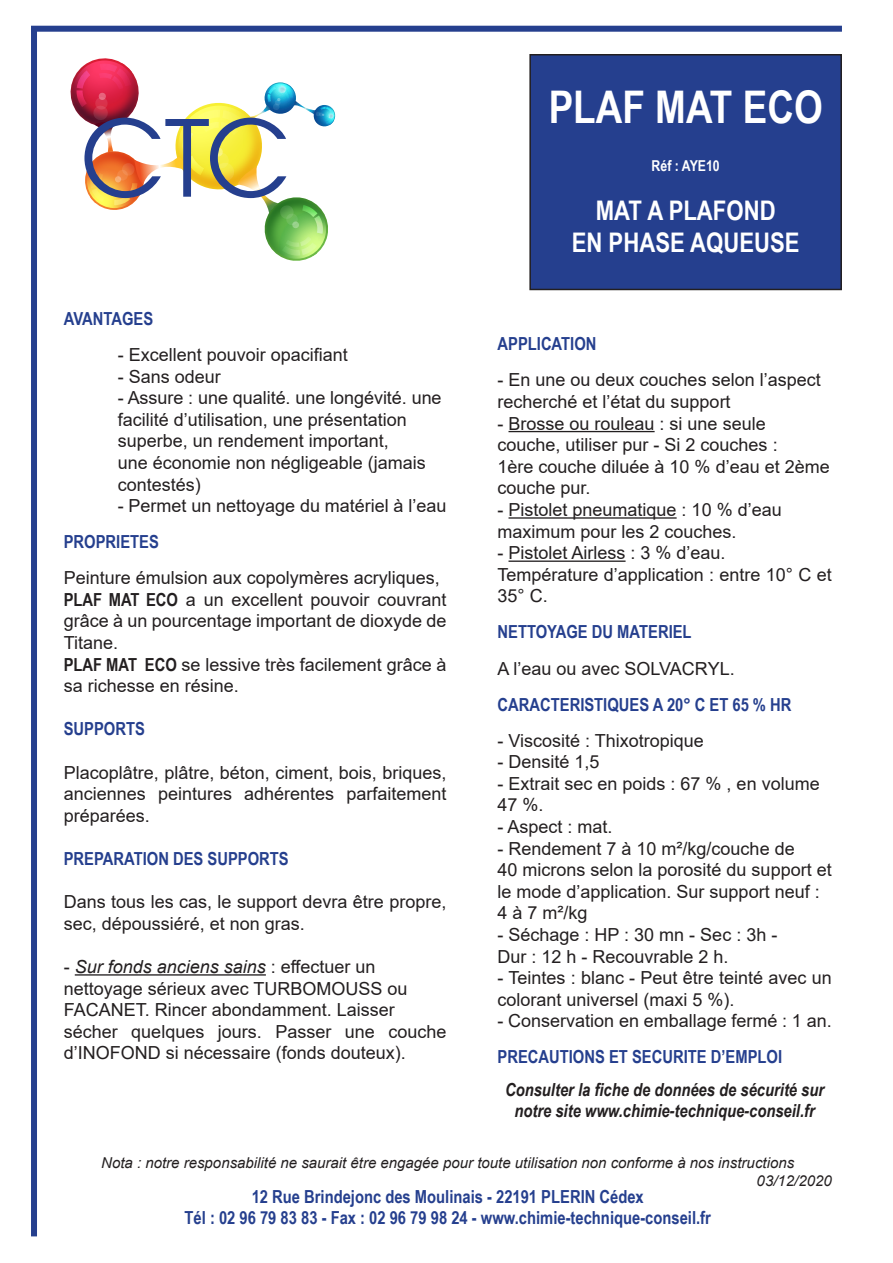
<style>
.page{position:relative;width:893px;height:1263px;background:#fff}
.page>*{position:absolute;margin:0;border:0;box-sizing:border-box;transform-origin:0 0}
.t1{font:700 45px "Arial Narrow";color:#fff}
.t2{font:700 27px "Arial Narrow";color:#fff}
.t3{font:18px/21.6px "Arial";color:#231f20}
.t4{font:700 18px "Arial Narrow";color:#253f8e}
.t5{font:italic 700 18px/21.6px "Arial Narrow";color:#231f20;text-align:center}
.t6{font:italic 18px "Arial";color:#231f20}
.t7{font:italic 15px "Arial";color:#231f20}
.t8{font:700 15px "Arial Narrow";color:#fff}
.s1{font-family:"Arial Narrow";font-weight:700}
.s2{font-style:normal}
</style>
<div class="page">
<hr style="left:75px;top:974px;width:191px;height:1px;background:#231f20">
<hr style="left:508px;top:431px;width:147px;height:1px;background:#231f20">
<hr style="left:508px;top:517px;width:169px;height:2px;background:#231f20">
<hr style="left:508px;top:560px;width:118px;height:2px;background:#231f20">
<div style="left:530px;top:55px;width:311px;height:234px;background:#253f8e"></div>
<div style="left:529px;top:54px;width:313px;height:236px;border:2px solid #231f20"></div>
<img style="left:70px;top:58px;width:266px;height:203px">
<div style="left:31px;top:26px;width:811px;height:6px;background:#253f8e"></div>
<div style="left:31px;top:29px;width:6px;height:1207px;background:#253f8e"></div>
<p class="t4" style="left:64px;top:305px;width:91px">AVANTAGES</p>
<p class="t3" style="left:118px;top:344px;width:232px">- Excellent pouvoir opacifiant</p>
<p class="t3" style="left:118px;top:365px;width:105px">- Sans odeur</p>
<p class="t3" style="left:118px;top:387px;width:325px">- Assure : une qualité. une longévité. une facilité d’utilisation, une présentation</p>
<p class="t3" style="left:118px;top:430px;width:273px">superbe, un rendement important,</p>
<p class="t3" style="left:118px;top:452px;width:310px">une économie non négligeable (jamais contestés)</p>
<p class="t3" style="left:118px;top:495px;width:330px">- Permet un nettoyage du matériel à l’eau</p>
<p class="t4" style="left:64px;top:528px;width:97px">PROPRIETES</p>
<p class="t3" style="left:64px;top:567px;width:378px">Peinture émulsion aux copolymères acryliques,</p>
<p class="t3" style="left:64px;top:588px;width:384px"><span class="s1">PLAF MAT ECO</span> a un excellent pouvoir couvrant grâce à un pourcentage important de dioxyde de</p>
<p class="t3" style="left:64px;top:632px;width:56px">Titane.</p>
<p class="t3" style="left:64px;top:653px;width:384px"><span class="s1">PLAF MAT ECO</span> se lessive très facilement grâce à sa richesse en résine.</p>
<p class="t4" style="left:64px;top:715px;width:83px">SUPPORTS</p>
<p class="t3" style="left:64px;top:761px;width:384px;text-align:justify">Placoplâtre, plâtre, béton, ciment, bois, briques, anciennes peintures adhérentes parfaitement préparées.</p>
<p class="t4" style="left:64px;top:845px;width:226px">PREPARATION DES SUPPORTS</p>
<p class="t3" style="left:64px;top:891px;width:384px">Dans tous les cas, le support devra être propre, sec, dépoussiéré, et non gras.</p>
<p class="t6" style="left:64px;top:955px;width:313px"><span class="s2">-</span> Sur fonds anciens sains <span class="s2">: effectuer un</span></p>
<p class="t3" style="left:64px;top:977px;width:345px">nettoyage sérieux avec TURBOMOUSS ou</p>
<p class="t3" style="left:64px;top:999px;width:333px">FACANET. Rincer abondamment. Laisser</p>
<p class="t3" style="left:64px;top:1020px;width:384px">sécher quelques jours. Passer une couche d’INOFOND si nécessaire (fonds douteux).</p>
<p class="t1" style="left:549px;top:73px;width:276px">PLAF MAT ECO</p>
<p class="t8" style="left:652px;top:155px;width:70px">Réf : AYE10</p>
<p class="t2" style="left:596px;top:190px;width:182px">MAT A PLAFOND</p>
<p class="t2" style="left:572px;top:222px;width:229px">EN PHASE AQUEUSE</p>
<p class="t4" style="left:497px;top:330px;width:100px">APPLICATION</p>
<p class="t3" style="left:497px;top:369px;width:325px">- En une ou deux couches selon l’aspect recherché et l’état du support</p>
<p class="t3" style="left:497px;top:412px;width:282px">- Brosse ou rouleau : si une seule couche, utiliser pur - Si 2 couches :</p>
<p class="t3" style="left:497px;top:456px;width:334px">1ère couche diluée à 10 % d’eau et 2ème couche pur.</p>
<p class="t3" style="left:497px;top:499px;width:286px">- Pistolet pneumatique : 10 % d’eau</p>
<p class="t3" style="left:497px;top:520px;width:241px">maximum pour les 2 couches.</p>
<p class="t3" style="left:497px;top:542px;width:230px">- Pistolet Airless : 3 % d’eau.</p>
<p class="t3" style="left:497px;top:564px;width:336px">Température d’application : entre 10° C et<br>35° C.</p>
<p class="t4" style="left:497px;top:618px;width:196px">NETTOYAGE DU MATERIEL</p>
<p class="t3" style="left:497px;top:657px;width:239px">A l’eau ou avec SOLVACRYL.</p>
<p class="t4" style="left:497px;top:690px;width:295px">CARACTERISTIQUES A 20° C ET 65 % HR</p>
<p class="t3" style="left:497px;top:729px;width:208px">- Viscosité : Thixotropique</p>
<p class="t3" style="left:497px;top:751px;width:104px">- Densité 1,5</p>
<p class="t3" style="left:497px;top:772px;width:324px">- Extrait sec en poids : 67 % , en volume</p>
<p class="t3" style="left:497px;top:794px;width:48px">47 %.</p>
<p class="t3" style="left:497px;top:816px;width:117px">- Aspect : mat.</p>
<p class="t3" style="left:497px;top:837px;width:299px">- Rendement 7 à 10 m²/kg/couche de</p>
<p class="t3" style="left:497px;top:859px;width:336px">40 microns selon la porosité du support et le mode d’application. Sur support neuf :</p>
<p class="t3" style="left:497px;top:902px;width:92px">4 à 7 m²/kg</p>
<p class="t3" style="left:497px;top:924px;width:281px">- Séchage : HP : 30 mn - Sec : 3h -</p>
<p class="t3" style="left:497px;top:945px;width:233px">Dur : 12 h - Recouvrable 2 h.</p>
<p class="t3" style="left:497px;top:967px;width:336px">- Teintes : blanc - Peut être teinté avec un colorant universel (maxi 5 %).</p>
<p class="t3" style="left:497px;top:1010px;width:336px">- Conservation en emballage fermé : 1 an.</p>
<p class="t4" style="left:497px;top:1043px;width:286px">PRECAUTIONS ET SECURITE D’EMPLOI</p>
<p class="t5" style="left:505px;top:1078px;width:321px">Consulter la fiche de données de sécurité sur notre site www.chimie-technique-conseil.fr</p>
<p class="t7" style="left:101px;top:1152px;width:694px">Nota : notre responsabilité ne saurait être engagée pour toute utilisation non conforme à nos instructions</p>
<p class="t7" style="left:757px;top:1170px;width:77px">03/12/2020</p>
<p class="t4" style="left:252px;top:1183px;width:394px">12 Rue Brindejonc des Moulinais - 22191 PLERIN Cédex</p>
<p class="t4" style="left:185px;top:1204px;width:528px">Tél : 02 96 79 83 83 - Fax : 02 96 79 98 24 - www.chimie-technique-conseil.fr</p>
</div>
